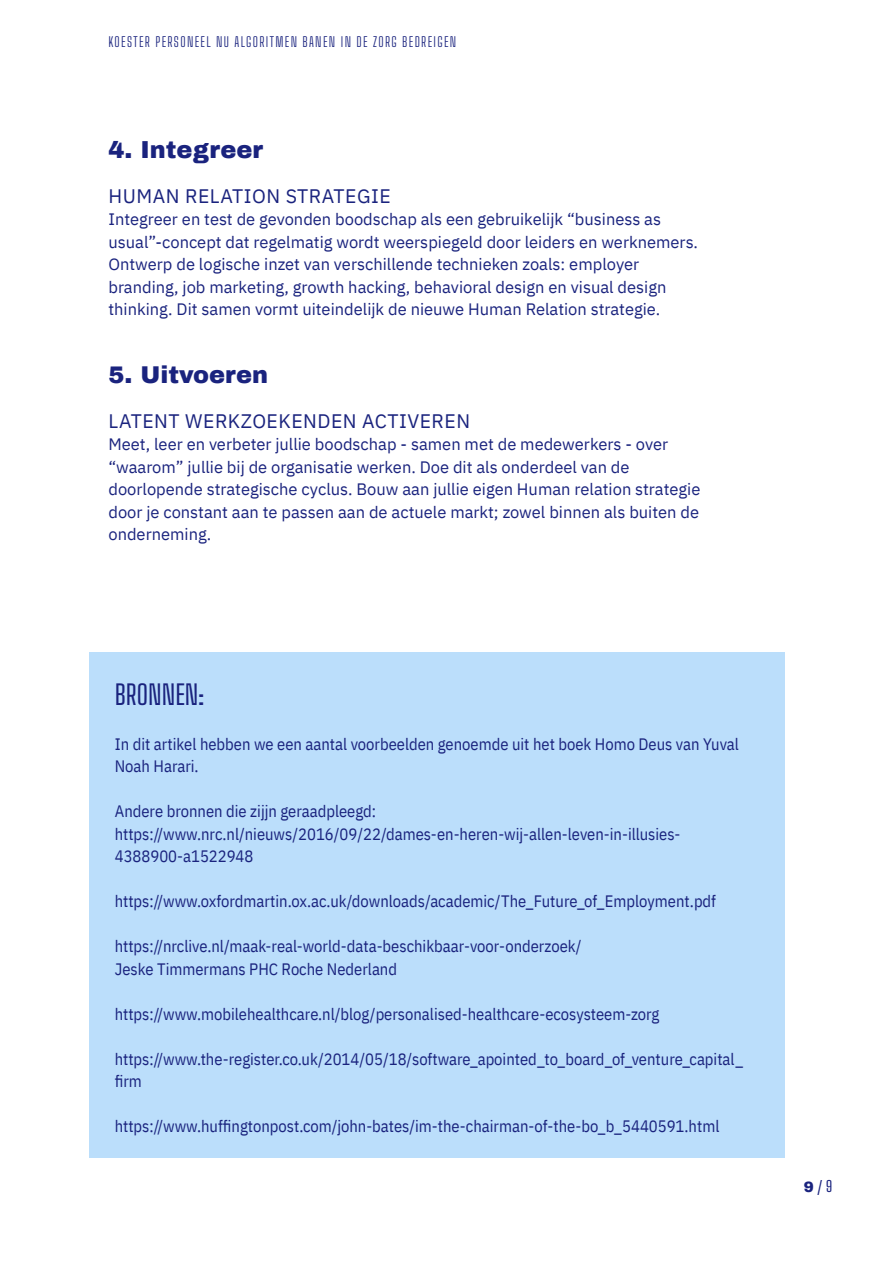
<style>
.page{position:relative;width:893px;height:1263px;background:#fff}
.page>*{position:absolute;margin:0;border:0;box-sizing:border-box;transform-origin:0 0}
.t1{font:27px "Big Shoulders Text";color:#1a237e}
.t2{font:900 24px "Archivo";color:#1a237e}
.t3{font:19.5px "IBM Plex Sans";letter-spacing:.025em;color:#1a237e}
.t4{font:16.5px/22.5px "IBM Plex Sans Cond";color:#1a237e}
.t5{font:16.5px/22.5px "IBM Plex Sans";color:#1a237e}
.t6{font:15px "Big Shoulders Text";color:#1a237e}
.t7{font:300 13.5px "Big Shoulders Text";letter-spacing:.1em;color:#1a237e}
.s1{font-family:"Archivo";font-weight:900}
</style>
<div class="page">
<div style="left:89px;top:652px;width:695px;height:506px;background:#bbdefb"></div>
<p class="t7" style="left:108px;top:32px;width:349px">KOESTER PERSONEEL NU ALGORITMEN BANEN IN DE ZORG BEDREIGEN</p>
<h2 class="t2" style="left:108px;top:135px;width:156px">4. Integreer</h2>
<p class="t3" style="left:108px;top:181px;width:284px">HUMAN RELATION STRATEGIE</p>
<p class="t5" style="left:108px;top:207px;width:591px">Integreer en test de gevonden boodschap als een gebruikelijk “business as usual”-concept dat regelmatig wordt weerspiegeld door leiders en werknemers.<br>Ontwerp de logische inzet van verschillende technieken zoals: employer branding, job marketing, growth hacking, behavioral design en visual design thinking. Dit samen vormt uiteindelijk de nieuwe Human Relation strategie.</p>
<h2 class="t2" style="left:108px;top:360px;width:161px">5. Uitvoeren</h2>
<p class="t3" style="left:108px;top:406px;width:363px">LATENT WERKZOEKENDEN ACTIVEREN</p>
<p class="t5" style="left:108px;top:432px;width:593px">Meet, leer en verbeter jullie boodschap - samen met de medewerkers - over “waarom” jullie bij de organisatie werken. Doe dit als onderdeel van de doorlopende strategische cyclus. Bouw aan jullie eigen Human relation strategie door je constant aan te passen aan de actuele markt; zowel binnen als buiten de onderneming.</p>
<h1 class="t1" style="left:115px;top:674px;width:91px">BRONNEN:</h1>
<p class="t4" style="left:115px;top:731px;width:626px">In dit artikel hebben we een aantal voorbeelden genoemde uit het boek Homo Deus van Yuval<br>Noah Harari.</p>
<p class="t4" style="left:115px;top:799px;width:567px">Andere bronnen die zijjn geraadpleegd: https://www.nrc.nl/nieuws/2016/09/22/dames-en-heren-wij-allen-leven-in-illusies-<br>4388900-a1522948</p>
<p class="t4" style="left:115px;top:889px;width:603px">https://www.oxfordmartin.ox.ac.uk/downloads/academic/The_Future_of_Employment.pdf</p>
<p class="t4" style="left:115px;top:934px;width:468px">https://nrclive.nl/maak-real-world-data-beschikbaar-voor-onderzoek/<br>Jeske Timmermans PHC Roche Nederland</p>
<p class="t4" style="left:115px;top:1001px;width:546px">https://www.mobilehealthcare.nl/blog/personalised-healthcare-ecosysteem-zorg</p>
<p class="t4" style="left:115px;top:1046px;width:630px">https://www.the-register.co.uk/2014/05/18/software_apointed_to_board_of_venture_capital_ firm</p>
<p class="t4" style="left:115px;top:1114px;width:606px">https://www.huffingtonpost.com/john-bates/im-the-chairman-of-the-bo_b_5440591.html</p>
<p class="t6" style="left:804px;top:1175px;width:30px"><span class="s1">9</span> / 9</p>
</div>
